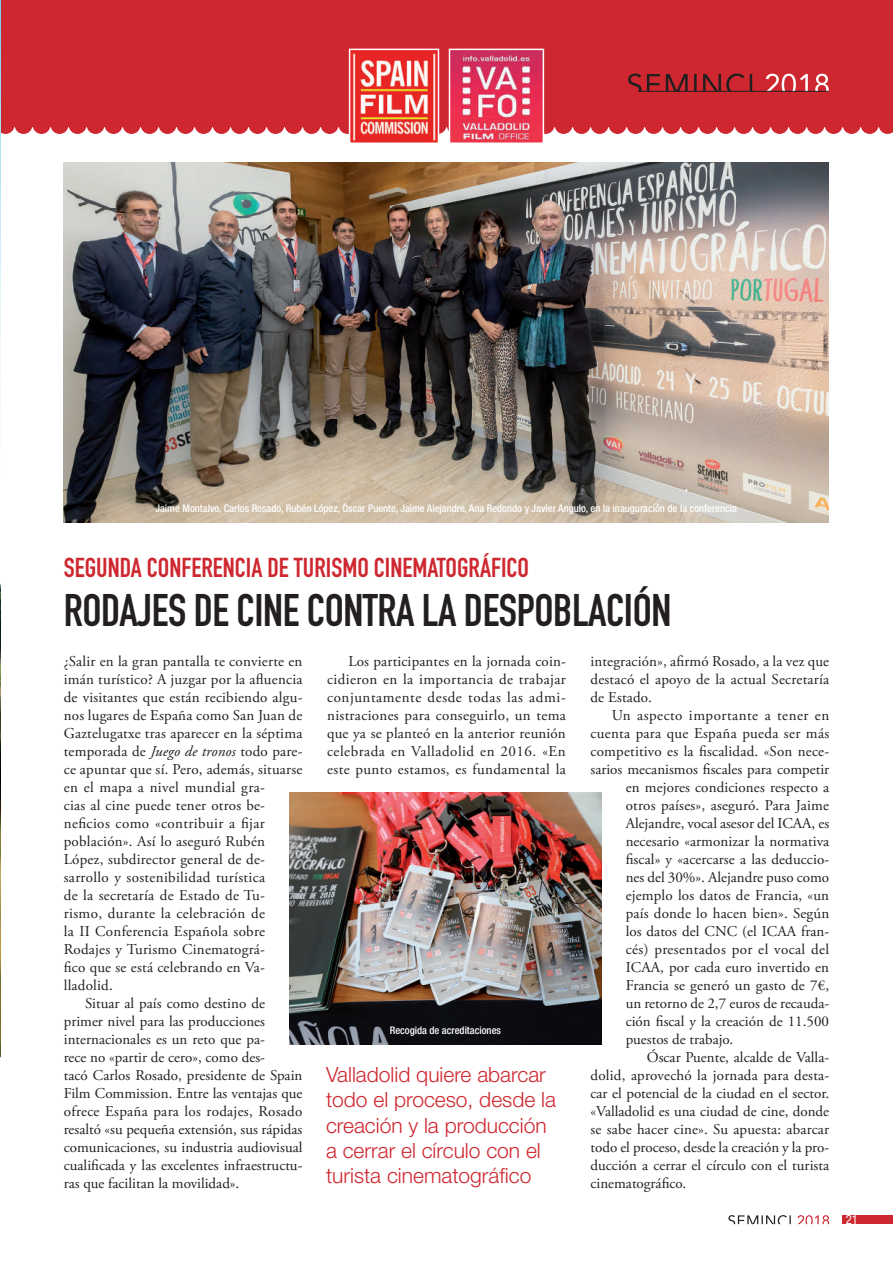
<style>
.page{position:relative;width:893px;height:1263px;background:#fff}
.page>*{position:absolute;margin:0;border:0;box-sizing:border-box;transform-origin:0 0}
.t1{font:45px "DIN Engschrift Std";letter-spacing:-.01em;color:#231f20}
.t2{font:27px "DIN Engschrift Std";color:#cf2730}
.t3{font:300 21px/25.2px "Helvetica Neue LT Std";color:#cf2730}
.t4{font:15px/18px "Adobe Garamond Pro";letter-spacing:.01em;color:#231f20;text-align:justify}
.t5{font:15px "Adobe Garamond Pro";letter-spacing:.035em;color:#231f20}
.t6{font:condensed 12.75px "Helvetica Neue LT Std";color:#fff}
.t7{font:500 condensed 10.5px "Helvetica Neue LT Std";color:#fff}
.s1{font-style:italic}
</style>
<div class="page">
<div style="left:843px;top:1215px;width:50px;height:9px;background:#cf2730"></div>
<svg style="left:798px;top:1215px;width:31px;height:9px"></svg>
<svg style="left:728px;top:1215px;width:63px;height:9px"></svg>
<div style="left:0;top:0;width:893px;height:126px;background:#cf2730"></div>
<svg style="left:766px;top:74px;width:63px;height:17px"></svg>
<svg style="left:628px;top:73px;width:124px;height:18px"></svg>
<hr style="left:638px;top:91px;width:191px;height:1px;background:#231f20">
<svg style="left:1px;top:125px;width:892px;height:9px"></svg>
<img style="left:64px;top:162px;width:765px;height:360px">
<img style="left:290px;top:792px;width:311px;height:252px">
<img style="left:0;top:0;width:1px;height:1058px">
<img style="left:352px;top:52px;width:84px;height:89px">
<div style="left:349px;top:49px;width:90px;height:95px;border:2px solid #fff"></div>
<img style="left:452px;top:52px;width:89px;height:89px">
<div style="left:449px;top:49px;width:95px;height:95px;border:2px solid #fff"></div>
<p class="t7" style="left:155px;top:502px;width:583px">Jaime Montalvo, Carlos Rosado, Rubén López, Óscar Puente, Jaime Alejandre, Ana Redondo y Javier Angulo, en la inauguración de la conferencia</p>
<h2 class="t2" style="left:64px;top:552px;width:467px">SEGUNDA CONFERENCIA DE TURISMO CINEMATOGRÁFICO</h2>
<h1 class="t1" style="left:64px;top:584px;width:609px">RODAJES DE CINE CONTRA LA DESPOBLACIÓN</h1>
<p class="t4" style="left:64px;top:653px;width:240px">¿Salir en la gran pantalla te convierte en</p>
<p class="t4" style="left:64px;top:671px;width:240px">imán turístico? A juzgar por la afluencia</p>
<p class="t4" style="left:64px;top:689px;width:240px">de visitantes que están recibiendo algu-</p>
<p class="t4" style="left:64px;top:707px;width:240px">nos lugares de España como San Juan de</p>
<p class="t4" style="left:64px;top:725px;width:240px">Gaztelugatxe tras aparecer en la séptima</p>
<p class="t4" style="left:64px;top:743px;width:240px">temporada de <span class="s1">Juego de tronos</span> todo pare-</p>
<p class="t4" style="left:64px;top:761px;width:240px">ce apuntar que sí. Pero, además, situarse</p>
<p class="t4" style="left:64px;top:779px;width:203px">en el mapa a nivel mundial gra-</p>
<p class="t4" style="left:64px;top:797px;width:203px">cias al cine puede tener otros be-</p>
<p class="t4" style="left:64px;top:815px;width:203px">neficios como «contribuir a fijar</p>
<p class="t4" style="left:64px;top:833px;width:203px">población». Así lo aseguró Rubén</p>
<p class="t4" style="left:64px;top:851px;width:203px">López, subdirector general de de-</p>
<p class="t4" style="left:64px;top:869px;width:203px">sarrollo y sostenibilidad turística</p>
<p class="t4" style="left:64px;top:887px;width:203px">de la secretaría de Estado de Tu-</p>
<p class="t4" style="left:64px;top:905px;width:203px">rismo, durante la celebración de</p>
<p class="t4" style="left:64px;top:923px;width:203px">la II Conferencia Española sobre</p>
<p class="t4" style="left:64px;top:941px;width:203px">Rodajes y Turismo Cinematográ-</p>
<p class="t4" style="left:64px;top:959px;width:203px">fico que se está celebrando en Va-</p>
<p class="t4" style="left:64px;top:977px;width:51px">lladolid.</p>
<p class="t4" style="left:85px;top:995px;width:181px">Situar al país como destino de</p>
<p class="t4" style="left:64px;top:1013px;width:203px">primer nivel para las producciones</p>
<p class="t4" style="left:64px;top:1031px;width:203px">internacionales es un reto que pa-</p>
<p class="t4" style="left:64px;top:1049px;width:203px">rece no «partir de cero», como des-</p>
<p class="t4" style="left:64px;top:1067px;width:240px">tacó Carlos Rosado, presidente de Spain</p>
<p class="t4" style="left:64px;top:1085px;width:240px">Film Commission. Entre las ventajas que</p>
<p class="t4" style="left:64px;top:1103px;width:240px">ofrece España para los rodajes, Rosado</p>
<p class="t4" style="left:64px;top:1121px;width:240px">resaltó «su pequeña extensión, sus rápidas</p>
<p class="t4" style="left:64px;top:1139px;width:240px">comunicaciones, su industria audiovisual</p>
<p class="t4" style="left:64px;top:1157px;width:240px">cualificada y las excelentes infraestructu-</p>
<p class="t4" style="left:64px;top:1175px;width:177px">ras que facilitan la movilidad».</p>
<p class="t4" style="left:327px;top:653px;width:240px;text-indent:21px">Los participantes en la jornada coin&shy;cidieron en la importancia de trabajar conjuntamente desde todas las admi&shy;nistraciones para conseguirlo, un tema que ya se planteó en la anterior reunión celebrada en Valladolid en 2016. «En este punto estamos, es fundamental la</p>
<p class="t4" style="left:590px;top:653px;width:240px">integración», afirmó Rosado, a la vez que destacó el apoyo de la actual Secretaría de Estado.</p>
<p class="t5" style="left:612px;top:706px;width:219px">Un aspecto importante a tener en</p>
<p class="t4" style="left:590px;top:725px;width:240px">cuenta para que España pueda ser más</p>
<p class="t4" style="left:590px;top:743px;width:240px">competitivo es la fiscalidad. «Son nece-</p>
<p class="t4" style="left:590px;top:761px;width:240px">sarios mecanismos fiscales para competir</p>
<p class="t4" style="left:626px;top:779px;width:205px">en mejores condiciones respecto a</p>
<p class="t4" style="left:626px;top:797px;width:205px">otros países», aseguró. Para Jaime</p>
<p class="t4" style="left:626px;top:815px;width:205px">Alejandre, vocal asesor del ICAA, es</p>
<p class="t4" style="left:626px;top:833px;width:205px">necesario «armonizar la normativa</p>
<p class="t4" style="left:626px;top:851px;width:205px">fiscal» y «acercarse a las deduccio-</p>
<p class="t4" style="left:626px;top:869px;width:205px">nes del 30%». Alejandre puso como</p>
<p class="t4" style="left:626px;top:887px;width:205px">ejemplo los datos de Francia, «un</p>
<p class="t4" style="left:626px;top:905px;width:205px">país donde lo hacen bien». Según</p>
<p class="t4" style="left:626px;top:923px;width:205px">los datos del CNC (el ICAA fran-</p>
<p class="t4" style="left:626px;top:941px;width:205px">cés) presentados por el vocal del</p>
<p class="t4" style="left:626px;top:959px;width:205px">ICAA, por cada euro invertido en</p>
<p class="t4" style="left:626px;top:977px;width:205px">Francia se generó un gasto de 7€,</p>
<p class="t4" style="left:626px;top:995px;width:205px">un retorno de 2,7 euros de recauda-</p>
<p class="t4" style="left:626px;top:1013px;width:205px">ción fiscal y la creación de 11.500</p>
<p class="t4" style="left:626px;top:1031px;width:109px">puestos de trabajo.</p>
<p class="t4" style="left:647px;top:1049px;width:184px">Óscar Puente, alcalde de Valla-</p>
<p class="t4" style="left:590px;top:1067px;width:240px">dolid, aprovechó la jornada para desta-</p>
<p class="t4" style="left:590px;top:1085px;width:240px">car el potencial de la ciudad en el sector.</p>
<p class="t4" style="left:590px;top:1103px;width:240px">«Valladolid es una ciudad de cine, donde</p>
<p class="t4" style="left:590px;top:1121px;width:240px">se sabe hacer cine». Su apuesta: abarcar</p>
<p class="t4" style="left:590px;top:1139px;width:240px">todo el proceso, desde la creación y la pro-</p>
<p class="t4" style="left:590px;top:1157px;width:240px">ducción a cerrar el círculo con el turista</p>
<p class="t4" style="left:590px;top:1175px;width:97px">cinematográfico.</p>
<p class="t7" style="left:390px;top:1024px;width:113px">Recogida de acreditaciones</p>
<h3 class="t3" style="left:326px;top:1062px;width:231px">Valladolid quiere abarcar todo el proceso, desde la creación y la producción a cerrar el círculo con el turista cinematográfico</h3>
<p class="t6" style="left:846px;top:1212px;width:14px">21</p>
</div>
